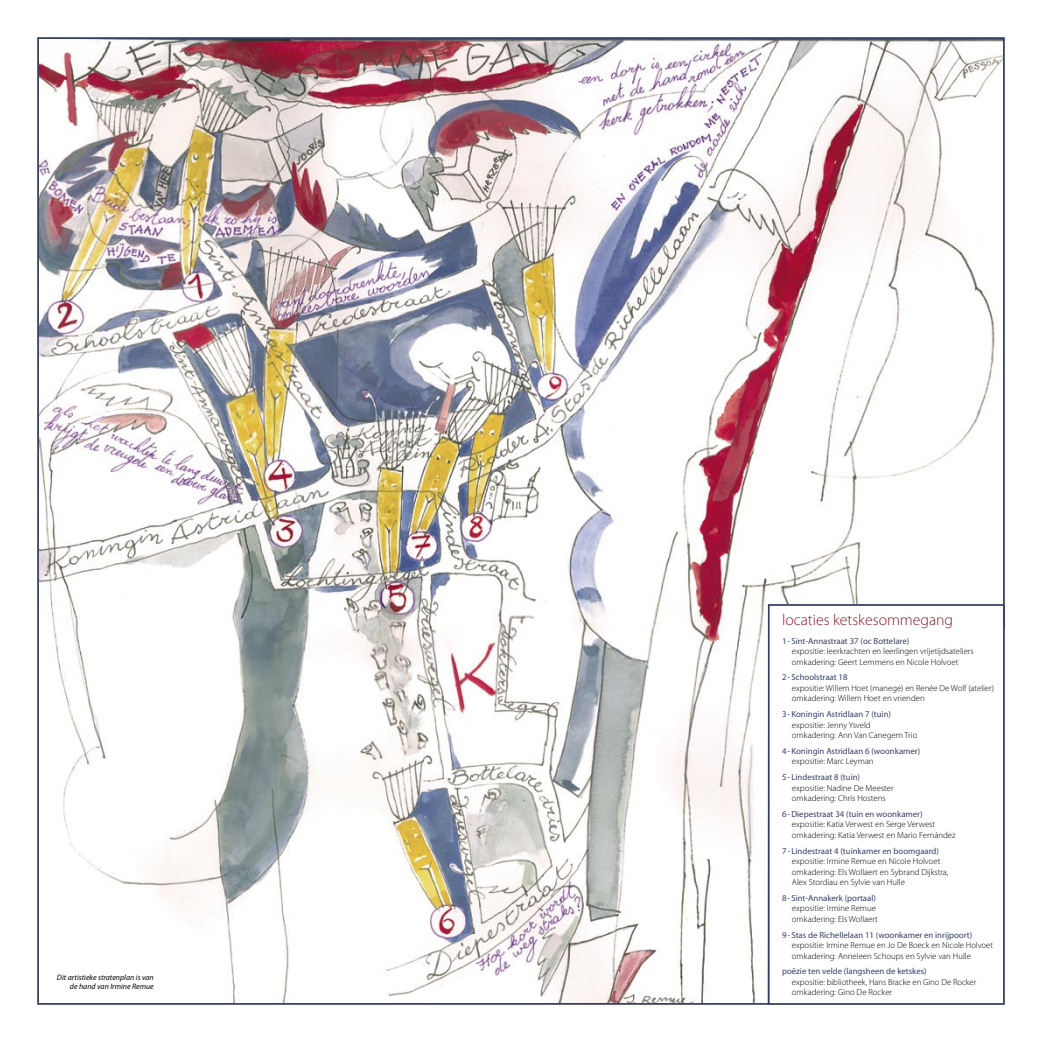
<style>
.page{position:relative;width:1042px;height:1042px;background:#fff}
.page>*{position:absolute;margin:0;border:0;box-sizing:border-box;transform-origin:0 0}
.t1{font:300 15.75px "Myriad Pro";color:#8b1a29}
.t2{font:300 8.75px/10.5px "Myriad Pro";color:#000}
.t3{font:8.75px "Myriad Pro";color:#353f65}
.t4{font:italic 7.88px/9.5px "Myriad Pro";color:#000;text-align:right}
</style>
<div class="page">
<img style="left:37px;top:37px;width:968px;height:968px">
<div style="left:769px;top:605px;width:235px;height:399px;background:#fff"></div>
<div style="left:768px;top:604px;width:237px;height:401px;border:2px solid #353f65"></div>
<p class="t4" style="left:57px;top:972px;width:98px">Dit artistieke stratenplan is van de hand van Irmine Remue</p>
<p class="t1" style="left:782px;top:611px;width:173px">locaties ketskesommegang</p>
<p class="t3" style="left:782px;top:636px;width:129px">1 - Sint-Annastraat 37 (oc Bottelare)</p>
<p class="t2" style="left:792px;top:646px;width:183px">expositie: leerkrachten en leerlingen vrijetijdsateliers</p>
<p class="t2" style="left:792px;top:656px;width:168px">omkadering: Geert Lemmens en Nicole Holvoet</p>
<p class="t3" style="left:782px;top:672px;width:67px">2 - Schoolstraat 18</p>
<p class="t2" style="left:792px;top:683px;width:203px">expositie: Willem Hoet (manege) en Renée De Wolf (atelier)</p>
<p class="t2" style="left:792px;top:693px;width:134px">omkadering: Willem Hoet en vrienden</p>
<p class="t3" style="left:782px;top:709px;width:110px">3 - Koningin Astridlaan 7 (tuin)</p>
<p class="t2" style="left:792px;top:719px;width:80px">expositie: Jenny Ysveld</p>
<p class="t2" style="left:792px;top:730px;width:127px">omkadering: Ann Van Canegem Trio</p>
<p class="t3" style="left:782px;top:746px;width:140px">4 - Koningin Astridlaan 6 (woonkamer)</p>
<p class="t2" style="left:792px;top:756px;width:83px">expositie: Marc Leyman</p>
<p class="t3" style="left:782px;top:772px;width:79px">5 - Lindestraat 8 (tuin)</p>
<p class="t2" style="left:792px;top:782px;width:103px">expositie: Nadine De Meester</p>
<p class="t2" style="left:792px;top:793px;width:95px">omkadering: Chris Hostens</p>
<p class="t3" style="left:782px;top:809px;width:142px">6 - Diepestraat 34 (tuin en woonkamer)</p>
<p class="t2" style="left:792px;top:819px;width:145px">expositie: Katia Verwest en Serge Verwest</p>
<p class="t2" style="left:792px;top:830px;width:165px">omkadering: Katia Verwest en Mario Fernández</p>
<p class="t3" style="left:782px;top:846px;width:158px">7 - Lindestraat 4 (tuinkamer en boomgaard)</p>
<p class="t2" style="left:792px;top:856px;width:150px">expositie: Irmine Remue en Nicole Holvoet</p>
<p class="t2" style="left:792px;top:866px;width:158px">omkadering: Els Wollaert en Sybrand Dijkstra,<br>Alex Stordiau en Sylvie van Hulle</p>
<p class="t3" style="left:782px;top:893px;width:95px">8 - Sint-Annakerk (portaal)</p>
<p class="t2" style="left:792px;top:903px;width:86px">expositie: Irmine Remue</p>
<p class="t2" style="left:792px;top:914px;width:87px">omkadering: Els Wollaert</p>
<p class="t3" style="left:782px;top:930px;width:192px">9 - Stas de Richellelaan 11 (woonkamer en inrijpoort)</p>
<p class="t2" style="left:792px;top:940px;width:203px">expositie: Irmine Remue en Jo De Boeck en Nicole Holvoet</p>
<p class="t2" style="left:792px;top:950px;width:180px">omkadering: Anneleen Schoups en Sylvie van Hulle</p>
<p class="t3" style="left:782px;top:966px;width:146px">poëzie ten velde (langsheen de ketskes)</p>
<p class="t2" style="left:792px;top:977px;width:186px">expositie: bibliotheek, Hans Bracke en Gino De Rocker</p>
<p class="t2" style="left:792px;top:987px;width:102px">omkadering: Gino De Rocker</p>
</div>
